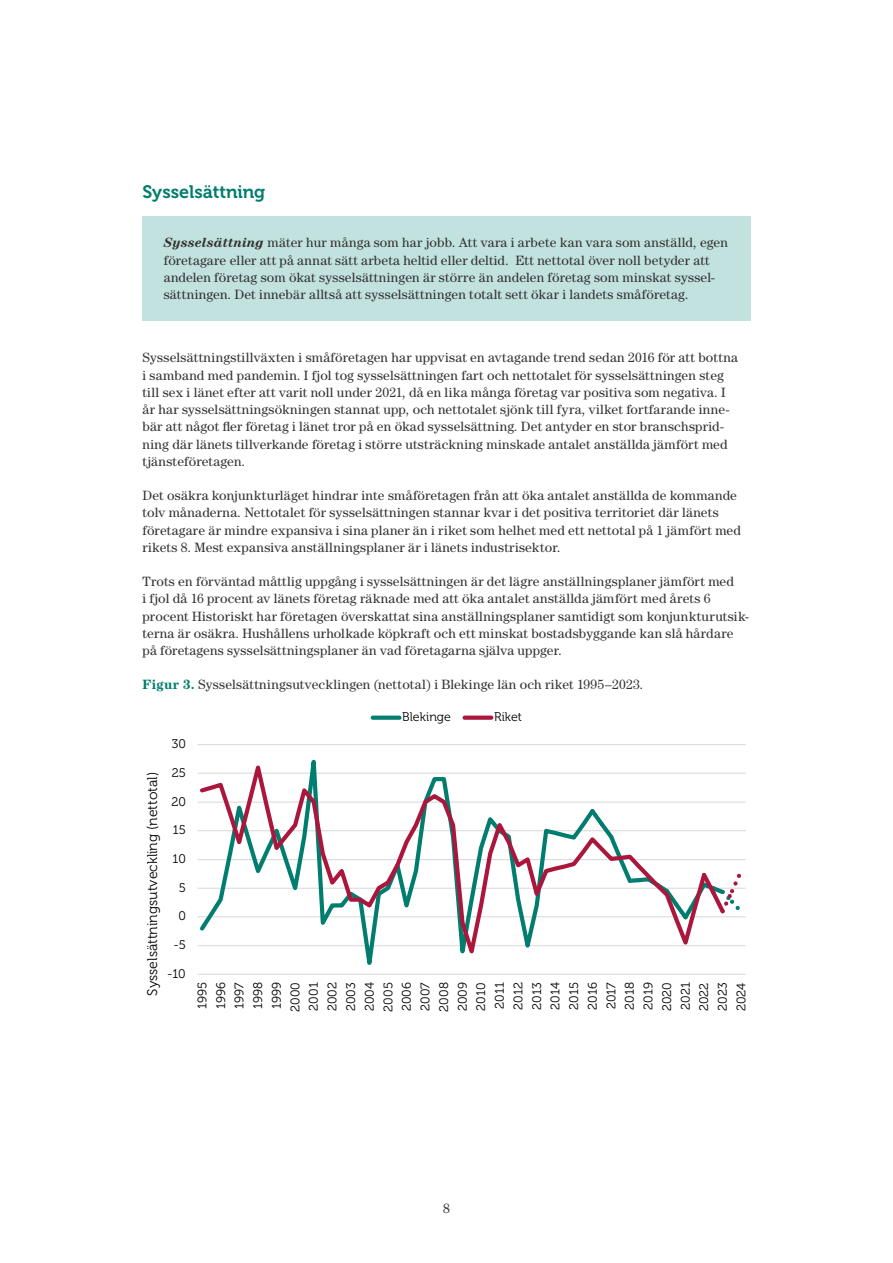
<style>
.page{position:relative;width:893px;height:1263px;background:#fff}
.page>*{position:absolute;margin:0;border:0;box-sizing:border-box;transform-origin:0 0}
.t1{font:18px "Museo 700";color:#007d6e}
.t2{font:13.95px "Museo 300";color:#000}
.t3{font:13.5px/17.2px "Century Std";letter-spacing:.02em;color:#333}
.t4{font:12.45px/18.6px "Museo 300";letter-spacing:.005em;color:#000;text-align:justify}
.s1{font-weight:700;font-style:italic}
.s2{font-weight:700;color:#007d6e}
</style>
<div class="page">
<hr style="left:198px;top:974px;width:548px;height:1px;background:#d9d9d9">
<hr style="left:198px;top:945px;width:548px;height:1px;background:#d9d9d9">
<hr style="left:198px;top:888px;width:548px;height:1px;background:#d9d9d9">
<hr style="left:198px;top:859px;width:548px;height:1px;background:#d9d9d9">
<hr style="left:198px;top:830px;width:548px;height:1px;background:#d9d9d9">
<hr style="left:198px;top:801px;width:548px;height:2px;background:#d9d9d9">
<hr style="left:198px;top:773px;width:548px;height:1px;background:#d9d9d9">
<hr style="left:198px;top:744px;width:548px;height:1px;background:#d9d9d9">
<hr style="left:198px;top:916px;width:548px;height:1px;background:#d9d9d9">
<svg style="left:709px;top:873px;width:32px;height:45px"></svg>
<svg style="left:197px;top:759px;width:512px;height:206px"></svg>
<div style="left:373px;top:715px;width:26px;height:5px;background:#007d6f"></div>
<div style="left:465px;top:715px;width:26px;height:5px;background:#aa163c"></div>
<div style="left:142px;top:216px;width:608px;height:105px;background:#c2e2df"></div>
<h1 class="t1" style="left:142px;top:182px;width:124px">Sysselsättning</h1>
<p class="t3" style="left:164px;top:234px;width:566px"><span class="s1">Sysselsättning</span> mäter hur många som har jobb. Att vara i arbete kan vara som anställd, egen företagare eller att på annat sätt arbeta heltid eller deltid. Ett nettotal över noll betyder att andelen företag som ökat sysselsättningen är större än andelen företag som minskat syssel&shy;sättningen. Det innebär alltså att sysselsättningen totalt sett ökar i landets småföretag.</p>
<p class="t3" style="left:142px;top:349px;width:597px">Sysselsättningstillväxten i småföretagen har uppvisat en avtagande trend sedan 2016 för att bottna i samband med pandemin. I fjol tog sysselsättningen fart och nettotalet för sysselsättningen steg till sex i länet efter att varit noll under 2021, då en lika många företag var positiva som negativa. I år har sysselsättningsökningen stannat upp, och nettotalet sjönk till fyra, vilket fortfarande inne&shy;bär att något fler företag i länet tror på en ökad sysselsättning. Det antyder en stor branschsprid&shy;ning där länets tillverkande företag i större utsträckning minskade antalet anställda jämfört med tjänsteföretagen.</p>
<p class="t3" style="left:142px;top:487px;width:600px">Det osäkra konjunkturläget hindrar inte småföretagen från att öka antalet anställda de kommande tolv månaderna. Nettotalet för sysselsättningen stannar kvar i det positiva territoriet där länets företagare är mindre expansiva i sina planer än i riket som helhet med ett nettotal på 1 jämfört med rikets 8. Mest expansiva anställningsplaner är i länets industrisektor.</p>
<p class="t3" style="left:142px;top:573px;width:608px">Trots en förväntad måttlig uppgång i sysselsättningen är det lägre anställningsplaner jämfört med<br>i fjol då 16 procent av länets företag räknade med att öka antalet anställda jämfört med årets 6 procent Historiskt har företagen överskattat sina anställningsplaner samtidigt som konjunkturutsik&shy;terna är osäkra. Hushållens urholkade köpkraft och ett minskat bostadsbyggande kan slå hårdare på företagens sysselsättningsplaner än vad företagarna själva uppger.</p>
<p class="t3" style="left:142px;top:676px;width:502px"><span class="s2">Figur 3.</span> Sysselsättningsutvecklingen (nettotal) i Blekinge län och riket 1995–2023.</p>
<p class="t4" style="left:172px;top:735px;width:16px">30</p>
<p class="t4" style="left:172px;top:763px;width:16px">25</p>
<p class="t2" style="left:145px;top:995px;width:225px;rotate:-90deg">Sysselsättningsutveckling (nettotal)</p>
<p class="t4" style="left:171px;top:792px;width:16px">20</p>
<p class="t4" style="left:173px;top:821px;width:15px">15</p>
<p class="t4" style="left:172px;top:850px;width:15px">10</p>
<p class="t4" style="left:179px;top:878px;width:9px">5</p>
<p class="t4" style="left:178px;top:907px;width:9px">0</p>
<p class="t4" style="left:173px;top:936px;width:14px">-5</p>
<p class="t4" style="left:167px;top:965px;width:20px">-10</p>
<p class="t4" style="left:402px;top:708px;width:50px">Blekinge</p>
<p class="t4" style="left:494px;top:708px;width:29px">Riket</p>
<p class="t4" style="left:193px;top:1012px;width:31px;rotate:-90deg">1995<br>1996<br>1997<br>1998<br>1999<br>2000<br>2001<br>2002<br>2003<br>2004<br>2005<br>2006<br>2007<br>2008<br>2009<br>2010<br>2011<br>2012<br>2013<br>2014<br>2015<br>2016<br>2017<br>2018<br>2019<br>2020<br>2021<br>2022<br>2023<br>2024</p>
<p class="t3" style="left:443px;top:1199px;width:8px">8</p>
</div>
